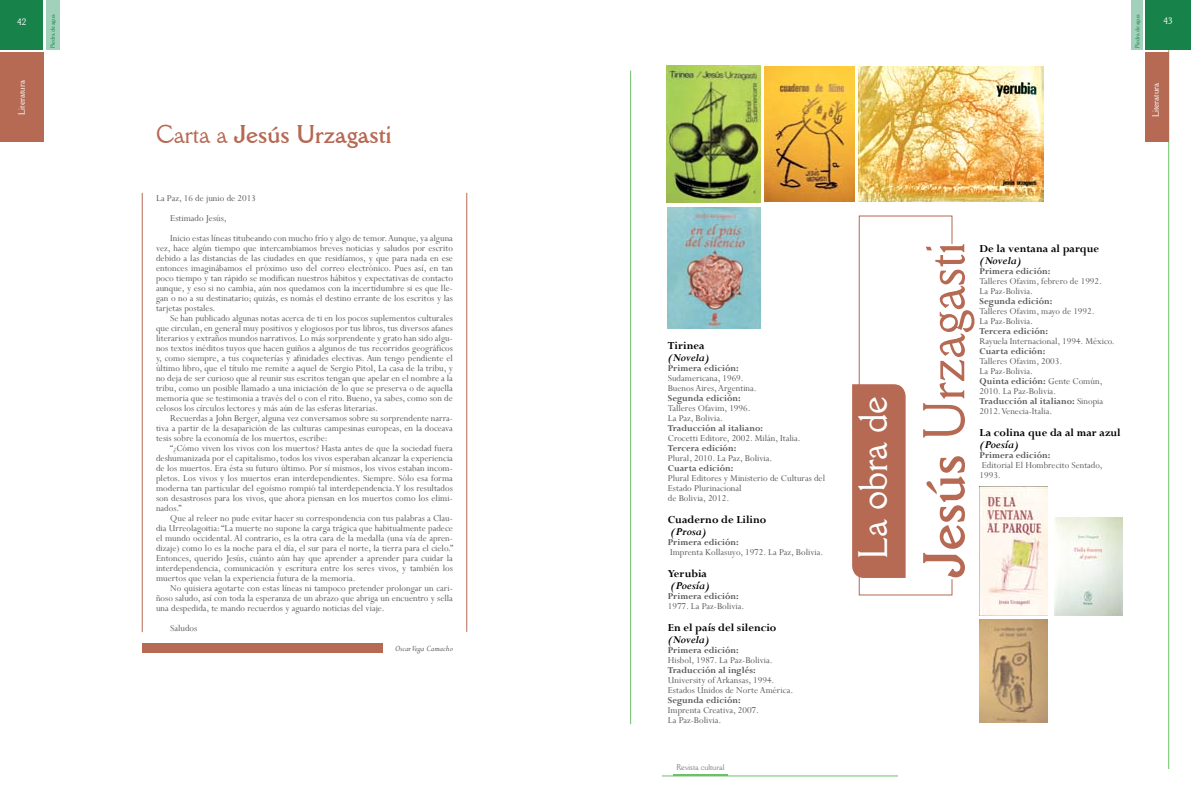
<style>
.page{position:relative;width:1191px;height:794px;background:#fff}
.page>*{position:absolute;margin:0;border:0;box-sizing:border-box;transform-origin:0 0}
.t1{font:57.3px "Della Robbia BT";color:#b66953;scale:.94 1}
.t2{font:40px "Della Robbia BT";color:#fff;scale:.94 1}
.t3{font:700 25px "Della Robbia BT";color:#b66953}
.t4{font:700 12px "Perpetua";color:#000}
.t5{font:italic 700 12px "Perpetua";color:#000}
.t6{font:10px/10px "Perpetua";color:#58595b}
.t7{font:700 10px "Perpetua";color:#58595b}
.t8{font:9px "Della Robbia BT";color:#fff}
.t9{font:italic 9px "Perpetua";color:#58595b}
.t10{font:8px "Della Robbia BT";color:#808285}
.t11{font:6px "Della Robbia BT";letter-spacing:-.025em;color:#17834b}
.s1{font-weight:400}
.s2{font-weight:700}
</style>
<div class="page">
<hr style="left:630px;top:71px;width:1px;height:653px;background:#6dc067">
<hr style="left:662px;top:775px;width:236px;height:1px;background:#6dc067">
<hr style="left:674px;top:774px;width:54px;height:1px;background:#6dc067">
<div style="left:0;top:52px;width:43px;height:90px;background:#b66953"></div>
<hr style="left:1168px;top:32px;width:1px;height:737px;background:#6dc067">
<div style="left:1145px;top:0;width:46px;height:49px;background:#17834b"></div>
<div style="left:1131px;top:0;width:11px;height:49px;background:#a1d1ba"></div>
<div style="left:1145px;top:52px;width:24px;height:90px;background:#b66953"></div>
<div style="left:0;top:0;width:43px;height:49px;background:#17834b"></div>
<div style="left:46px;top:0;width:13px;height:49px;background:#a1d1ba"></div>
<hr style="left:142px;top:193px;width:1px;height:439px;background:#b66953">
<hr style="left:466px;top:193px;width:1px;height:439px;background:#b66953">
<div style="left:143px;top:643px;width:240px;height:9px;background:#b66953"></div>
<img style="left:666px;top:66px;width:94px;height:136px">
<img style="left:765px;top:66px;width:89px;height:135px">
<img style="left:979px;top:619px;width:68px;height:103px">
<img style="left:667px;top:208px;width:93px;height:120px">
<img style="left:858px;top:66px;width:185px;height:135px">
<svg style="left:852px;top:215px;width:101px;height:381px"></svg>
<img style="left:979px;top:486px;width:68px;height:129px">
<img style="left:1054px;top:517px;width:69px;height:98px">
<p class="t8" style="left:17px;top:16px;width:11px">42</p>
<p class="t11" style="left:49px;top:48px;width:35px;rotate:-90deg">Piedra de agua</p>
<p class="t11" style="left:1133px;top:48px;width:35px;rotate:-90deg">Piedra de agua</p>
<p class="t8" style="left:1163px;top:16px;width:11px">43</p>
<p class="t8" style="left:16px;top:115px;width:36px;rotate:-90deg">Literatura</p>
<h3 class="t3" style="left:156px;top:119px;width:237px"><span class="s1">Carta a</span> Jesús Urzagasti</h3>
<p class="t8" style="left:1150px;top:117px;width:36px;rotate:-90deg">Literatura</p>
<p class="t6" style="left:170px;top:188px;width:284px;line-height:20px;text-indent:-14px">La Paz, 16 de junio de 2013<br>Estimado Jesús,<br>Inicio estas líneas titubeando con mucho frío y algo de temor. Aunque, ya alguna</p>
<p class="t6" style="left:156px;top:243px;width:298px;text-align:justify">vez, hace algún tiempo que intercambiamos breves noticias y saludos por escrito debido a las distancias de las ciudades en que residíamos, y que para nada en ese entonces imaginábamos el próximo uso del correo electrónico. Pues así, en tan poco tiempo y tan rápido se modifican nuestros hábitos y expectativas de contacto aunque, y eso si no cambia, aún nos quedamos con la incertidumbre si es que lle&shy;gan o no a su destinatario; quizás, es nomás el destino errante de los escritos y las tarjetas postales.</p>
<p class="t6" style="left:156px;top:313px;width:298px;text-align:justify;text-indent:14px">Se han publicado algunas notas acerca de ti en los pocos suplementos culturales que circulan, en general muy positivos y elogiosos por tus libros, tus diversos afanes literarios y extraños mundos narrativos. Lo más sorprendente y grato han sido algu&shy;nos textos inéditos tuyos que hacen guiños a algunos de tus recorridos geográficos y, como siempre, a tus coqueterías y afinidades electivas. Aun tengo pendiente el último libro, que el título me remite a aquel de Sergio Pitol, La casa de la tribu, y no deja de ser curioso que al reunir sus escritos tengan que apelar en el nombre a la tribu, como un posible llamado a una iniciación de lo que se preserva o de aquella memoria que se testimonia a través del o con el rito. Bueno, ya sabes, como son de celosos los círculos lectores y más aún de las esferas literarias.</p>
<p class="t6" style="left:156px;top:413px;width:298px;text-align:justify;text-indent:14px">Recuerdas a John Berger, alguna vez conversamos sobre su sorprendente narra&shy;tiva a partir de la desaparición de las culturas campesinas europeas, en la doceava tesis sobre la economía de los muertos, escribe:</p>
<p class="t6" style="left:156px;top:443px;width:298px;text-align:justify;text-indent:14px">“¿Cómo viven los vivos con los muertos? Hasta antes de que la sociedad fuera deshumanizada por el capitalismo, todos los vivos esperaban alcanzar la experiencia de los muertos. Era ésta su futuro último. Por sí mismos, los vivos estaban incom&shy;pletos. Los vivos y los muertos eran interdependientes. Siempre. Sólo esa forma moderna tan particular del egoísmo rompió tal interdependencia. Y los resultados son desastrosos para los vivos, que ahora piensan en los muertos como los elimi&shy;nados.”</p>
<p class="t6" style="left:156px;top:513px;width:299px;text-align:justify;text-indent:14px">Que al releer no pude evitar hacer su correspondencia con tus palabras a Clau&shy;dia Urreolagoitia: “La muerte no supone la carga trágica que habitualmente padece el mundo occidental. Al contrario, es la otra cara de la medalla (una vía de apren&shy;dizaje) como lo es la noche para el día, el sur para el norte, la tierra para el cielo.” Entonces, querido Jesús, cuánto aún hay que aprender a aprender para cuidar la interdependencia, comunicación y escritura entre los seres vivos, y también los muertos que velan la experiencia futura de la memoria.</p>
<p class="t6" style="left:156px;top:583px;width:298px;text-align:justify;text-indent:14px">No quisiera agotarte con estas líneas ni tampoco pretender prolongar un cari&shy;ñoso saludo, así con toda la esperanza de un abrazo que abriga un encuentro y sella una despedida, te mando recuerdos y aguardo noticias del viaje.</p>
<p class="t6" style="left:170px;top:623px;width:29px">Saludos</p>
<p class="t9" style="left:395px;top:643px;width:59px">Oscar Vega Camacho</p>
<p class="t4" style="left:668px;top:338px;width:38px">Tirinea</p>
<p class="t5" style="left:668px;top:350px;width:43px">(Novela)</p>
<p class="t7" style="left:668px;top:362px;width:72px">Primera edición:</p>
<p class="t6" style="left:668px;top:373px;width:90px">Sudamericana, 1969.<br>Buenos Aires, Argentina.</p>
<p class="t7" style="left:668px;top:392px;width:74px">Segunda edición:</p>
<p class="t6" style="left:668px;top:403px;width:84px">Talleres Ofavim, 1996.<br>La Paz, Bolivia.</p>
<p class="t7" style="left:668px;top:422px;width:97px">Traducción al italiano:</p>
<p class="t6" style="left:668px;top:433px;width:134px">Crocetti Editore, 2002. Milán, Italia.</p>
<p class="t7" style="left:668px;top:442px;width:70px">Tercera edición:</p>
<p class="t6" style="left:668px;top:453px;width:106px">Plural, 2010. La Paz, Bolivia.</p>
<p class="t7" style="left:668px;top:462px;width:67px">Cuarta edición:</p>
<p class="t6" style="left:668px;top:473px;width:159px">Plural Editores y Ministerio de Culturas del<br>Estado Plurinacional<br>de Bolivia, 2012.</p>
<p class="t4" style="left:668px;top:512px;width:100px">Cuaderno de Lilino</p>
<p class="t5" style="left:670px;top:524px;width:38px">(Prosa)</p>
<p class="t7" style="left:668px;top:536px;width:72px">Primera edición:</p>
<p class="t6" style="left:670px;top:547px;width:155px">Imprenta Kollasuyo, 1972. La Paz, Bolivia.</p>
<p class="t4" style="left:668px;top:566px;width:41px">Yerubia</p>
<p class="t5" style="left:670px;top:578px;width:41px">(Poesía)</p>
<p class="t7" style="left:668px;top:590px;width:72px">Primera edición:</p>
<p class="t6" style="left:668px;top:601px;width:78px">1977. La Paz-Bolivia.</p>
<p class="t4" style="left:668px;top:620px;width:110px">En el país del silencio</p>
<p class="t5" style="left:668px;top:632px;width:43px">(Novela)</p>
<p class="t7" style="left:668px;top:644px;width:72px">Primera edición:</p>
<p class="t6" style="left:668px;top:655px;width:106px">Hisbol, 1987. La Paz-Bolivia.</p>
<p class="t7" style="left:668px;top:664px;width:89px">Traducción al inglés:</p>
<p class="t6" style="left:668px;top:675px;width:127px">University of Arkansas, 1994.<br>Estados Unidos de Norte América.</p>
<p class="t7" style="left:668px;top:694px;width:74px">Segunda edición:</p>
<p class="t6" style="left:668px;top:705px;width:93px">Imprenta Creativa, 2007.<br>La Paz-Bolivia.</p>
<p class="t10" style="left:676px;top:762px;width:49px">Revista cultural</p>
<h2 class="t2" style="left:849px;top:559px;width:175px;rotate:-90deg">La obra de</h2>
<h1 class="t1" style="left:909px;top:577px;width:358px;rotate:-90deg"><span class="s2">Jesús</span> Urzagasti</h1>
<p class="t4" style="left:979px;top:241px;width:121px">De la ventana al parque</p>
<p class="t5" style="left:979px;top:253px;width:43px">(Novela)</p>
<p class="t7" style="left:979px;top:265px;width:72px">Primera edición:</p>
<p class="t6" style="left:979px;top:276px;width:124px">Talleres Ofavim, febrero de 1992.<br>La Paz-Bolivia.</p>
<p class="t7" style="left:979px;top:295px;width:74px">Segunda edición:</p>
<p class="t6" style="left:979px;top:306px;width:116px">Talleres Ofavim, mayo de 1992.<br>La Paz-Bolivia.</p>
<p class="t7" style="left:979px;top:325px;width:70px">Tercera edición:</p>
<p class="t6" style="left:979px;top:336px;width:137px">Rayuela Internacional, 1994. México.</p>
<p class="t7" style="left:979px;top:345px;width:67px">Cuarta edición:</p>
<p class="t6" style="left:979px;top:356px;width:125px">Talleres Ofavim, 2003.<br>La Paz-Bolivia.<br><span class="s2">Quinta edición:</span> Gente Común,<br>2010. La Paz-Bolivia.<br><span class="s2">Traducción al italiano:</span> Sinopia<br>2012. Venecia-Italia.</p>
<p class="t4" style="left:979px;top:425px;width:143px">La colina que da al mar azul</p>
<p class="t5" style="left:979px;top:437px;width:41px">(Poesía)</p>
<p class="t7" style="left:979px;top:449px;width:72px">Primera edición:</p>
<p class="t6" style="left:979px;top:460px;width:125px">Editorial El Hombrecito Sentado,<br>1993.</p>
</div>
